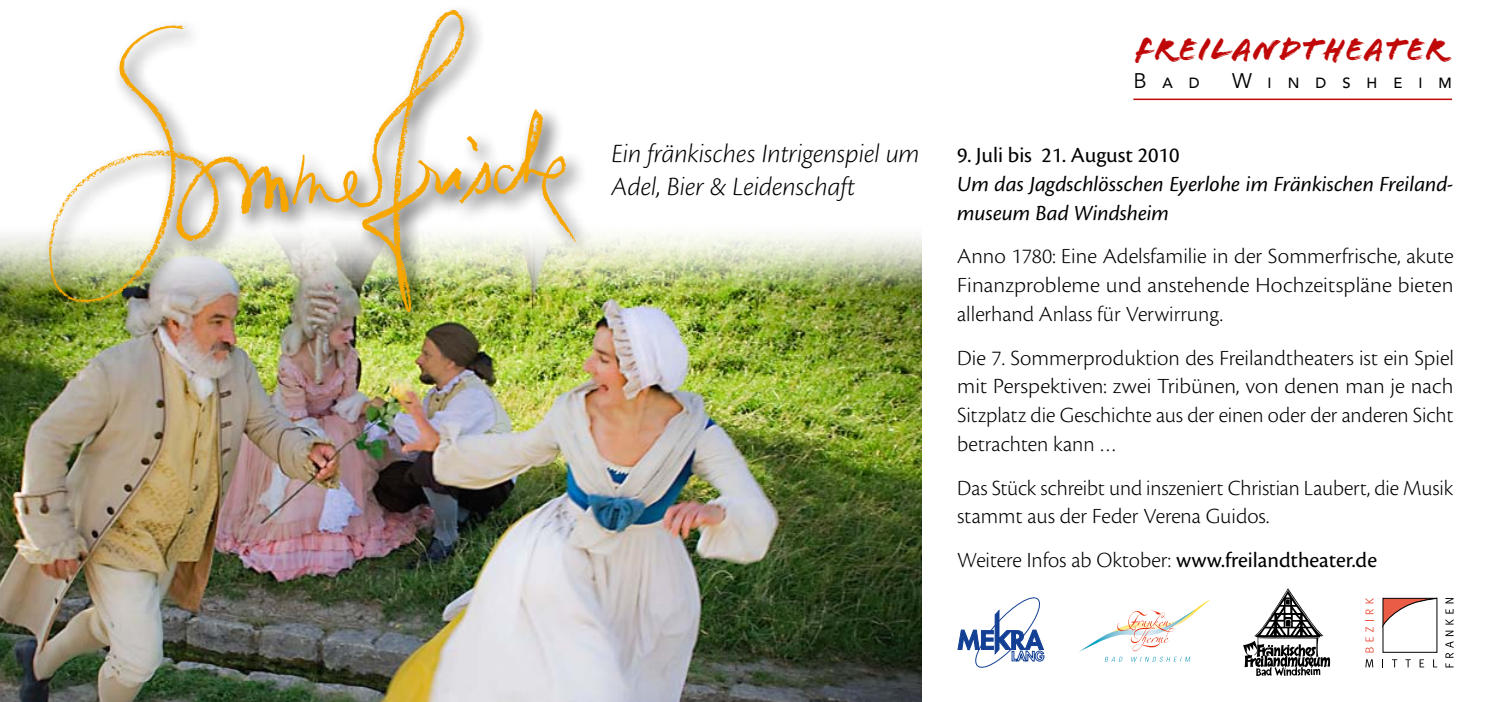
<style>
.page{position:relative;width:1489px;height:702px;background:#fff}
.page>*{position:absolute;margin:0;border:0;box-sizing:border-box;transform-origin:0 0}
.t1{font:33px "Flood Std";letter-spacing:.04em;color:#c00808}
.t2{font:italic 300 27.5px/32.5px "Cronos Pro";letter-spacing:-.005em;color:#000}
.t3{font:300 22.5px/28.8px "Cronos Pro";letter-spacing:-.005em;color:#000;text-align:justify}
.t4{font:italic 22.5px/28.8px "Cronos Pro";letter-spacing:-.005em;color:#000}
.t5{font:22.5px "Cronos Pro";color:#000}
.t6{font:500 14.75px "Avenir LT Std";letter-spacing:1.09em;color:#000}
.s1{font-weight:400;font-size:21px}
.s2{font-weight:400}
</style>
<div class="page">
<hr style="left:1133px;top:99px;width:318px;height:1px;background:#c00808">
<svg style="left:957px;top:597px;width:87px;height:71px"></svg>
<svg style="left:1365px;top:647px;width:8px;height:5px"></svg>
<svg style="left:1365px;top:627px;width:8px;height:14px"></svg>
<svg style="left:1365px;top:609px;width:8px;height:5px"></svg>
<svg style="left:1365px;top:598px;width:8px;height:5px"></svg>
<svg style="left:1365px;top:659px;width:8px;height:8px"></svg>
<svg style="left:1382px;top:597px;width:71px;height:70px"></svg>
<svg style="left:1243px;top:588px;width:86px;height:88px"></svg>
<svg style="left:1079px;top:599px;width:131px;height:62px"></svg>
<img style="left:0;top:234px;width:921px;height:468px">
<img style="left:39px;top:9px;width:563px;height:320px">
<p class="t2" style="left:611px;top:137px;width:310px">Ein fränkisches Intrigenspiel um<br>Adel, Bier &amp; Leidenschaft</p>
<h1 class="t1" style="left:1135px;top:30px;width:312px">Freilandtheater</h1>
<p class="t6" style="left:1133px;top:74px;width:68px"><span class="s1">B</span>AD</p>
<p class="t6" style="left:1231px;top:74px;width:221px"><span class="s1">W</span>INDSHEIM</p>
<p class="t5" style="left:957px;top:142px;width:224px">9. Juli bis 21. August 2010</p>
<p class="t4" style="left:957px;top:170px;width:498px">Um das Jagdschlösschen Eyerlohe im Fränkischen Freiland&shy;museum Bad Windsheim</p>
<p class="t3" style="left:957px;top:242px;width:498px">Anno 1780: Eine Adelsfamilie in der Sommerfrische, akute Finanzprobleme und anstehende Hochzeitspläne bieten allerhand Anlass für Verwirrung.</p>
<p class="t3" style="left:957px;top:343px;width:498px">Die 7. Sommerproduktion des Freilandtheaters ist ein Spiel mit Perspektiven: zwei Tribünen, von denen man je nach Sitzplatz die Geschichte aus der einen oder der anderen Sicht betrachten kann …</p>
<p class="t3" style="left:957px;top:473px;width:497px">Das Stück schreibt und inszeniert Christian Laubert, die Musik stammt aus der Feder Verena Guidos.</p>
<p class="t3" style="left:957px;top:545px;width:421px">Weitere Infos ab Oktober: <span class="s2">www.freilandtheater.de</span></p>
</div>
